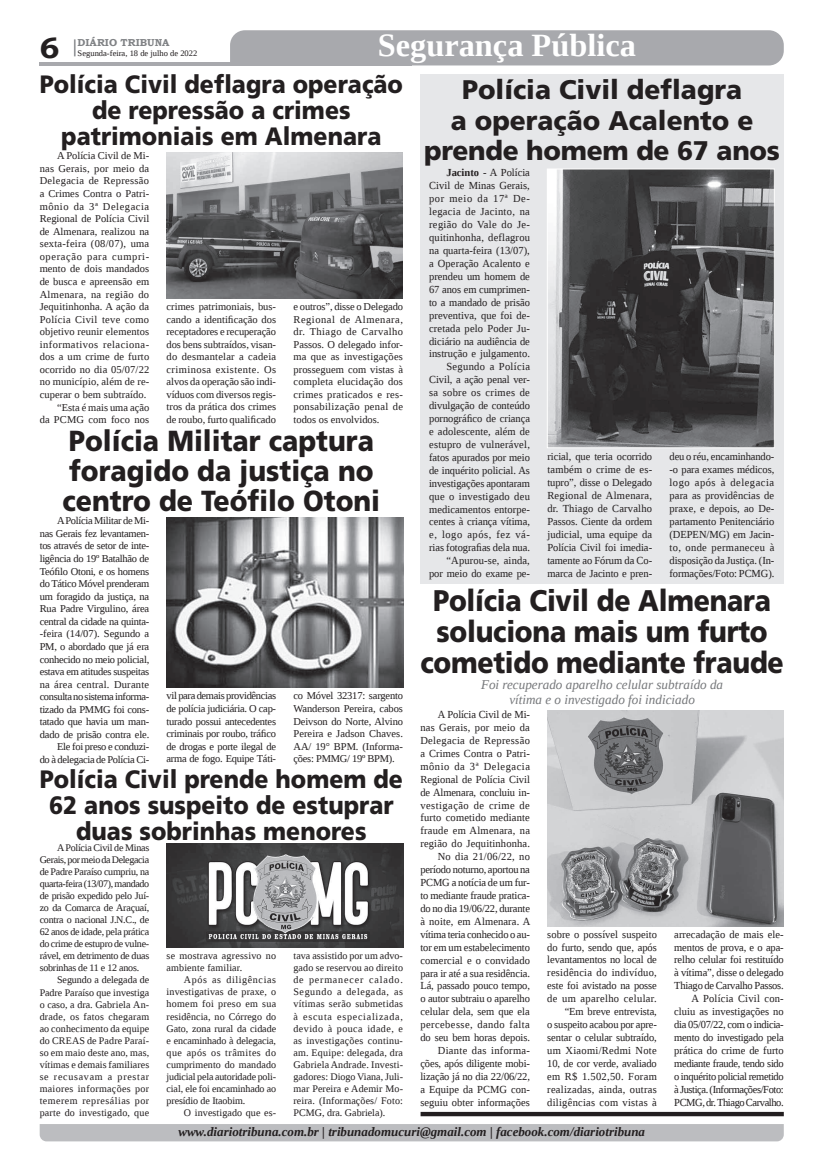
<style>
.page{position:relative;width:821px;height:1166px;background:#fff}
.page>*{position:absolute;margin:0;border:0;box-sizing:border-box;transform-origin:0 0}
.t1{font:700 32.38px "Liberation Serif";color:#fff}
.t2{font:900 29.84px/31px "Frutiger LT Std";letter-spacing:-.01em;color:#231f20;text-align:center;scale:.89 1}
.t3{font:700 29.31px "Bookman Old Style";color:#231f20}
.t4{font:900 28.96px/30.1px "Frutiger LT Std";color:#231f20;scale:.92 1}
.t5{font:900 26.95px/30.5px "Frutiger LT Std";color:#231f20;text-align:center}
.t6{font:900 25.2px/25.9px "Frutiger LT Std";color:#231f20;text-align:center;scale:.92 1}
.t7{font:900 25.11px/25.8px "Frutiger LT Std";color:#231f20;text-align:center;scale:.92 1}
.t8{font:italic 13.47px/15.2px "Liberation Serif";color:#76787b;text-align:center}
.t9{font:italic 700 12.95px "Liberation Serif";color:#231f20}
.t10{font:10.76px/13px "Liberation Serif";letter-spacing:-.005em;color:#231f20;text-align:right}
.t11{font:10.5px/12.6px "Liberation Serif";color:#231f20;text-align:justify}
.t12{font:10.5px/12.6px "Liberation Serif";letter-spacing:-.025em;color:#231f20;text-align:right}
.t13{font:10.06px/12.1px "Liberation Serif";letter-spacing:.01em;color:#231f20;text-align:justify}
.t14{font:700 10.06px "Bookman Old Style";color:#808285}
.t15{font:8.4px "Liberation Serif";color:#231f20}
.s1{font-weight:700}
</style>
<div class="page">
<svg style="left:74px;top:39px;width:2px;height:17px"></svg>
<hr style="left:40px;top:62px;width:372px;height:3px;background:#a8a9ad">
<div style="left:230px;top:30px;width:554px;height:35px;background:#a8a9ad"></div>
<div style="left:40px;top:1124px;width:744px;height:17px;background:#bcbdc0"></div>
<div style="left:420px;top:74px;width:364px;height:510px;background:#e6e7e9"></div>
<img style="left:549px;top:171px;width:224px;height:275px">
<div style="left:547px;top:169px;width:228px;height:279px;border:1px solid #fff"></div>
<img style="left:167px;top:517px;width:236px;height:171px">
<img style="left:167px;top:152px;width:236px;height:147px">
<img style="left:547px;top:710px;width:237px;height:216px">
<hr style="left:421px;top:1112px;width:363px;height:4px;background:#231f20">
<img style="left:167px;top:843px;width:236px;height:104px">
<h1 class="t1" style="left:378px;top:24px;width:260px">Segurança Pública</h1>
<h3 class="t7" style="left:40px;top:71px;width:396px">Polícia Civil deflagra operação de repressão a crimes patrimoniais em Almenara</h3>
<p class="t14" style="left:78px;top:35px;width:93px">DIÁRIO TRIBUNA</p>
<h3 class="t3" style="left:40px;top:27px;width:21px">6</h3>
<p class="t15" style="left:78px;top:48px;width:121px">Segunda-feira, 18 de julho de 2022</p>
<h3 class="t5" style="left:424px;top:74px;width:357px">Polícia Civil deflagra<br>a operação Acalento e prende homem de 67 anos</h3>
<p class="t10" style="left:429px;top:166px;width:102px"><span class="s1">Jacinto</span> - A Polícia<br>Civil de Minas Gerais, por meio da 17ª De&shy;legacia de Jacinto, na região do Vale do Je&shy;quitinhonha, deflagrou na quarta-feira (13/07), a Operação Acalento e prendeu um homem de<br>67 anos em cumprimen&shy;to a mandado de prisão preventiva, que foi de&shy;cretada pelo Poder Ju&shy;diciário na audiência de instrução e julgamento.<br>Segundo a Polícia<br>Civil, a ação penal ver&shy;sa sobre os crimes de divulgação de conteúdo pornográfico de criança e adolescente, além de estupro de vulnerável, fatos apurados por meio de inquérito policial. As investigações apontaram que o investigado deu medicamentos entorpe&shy;centes à criança vítima, e, logo após, fez vá&shy;rias fotografias dela nua. “Apurou-se, ainda,<br>por meio do exame pe-</p>
<p class="t11" style="left:40px;top:149px;width:111px;text-align:right">A Polícia Civil de Mi-<br>nas Gerais, por meio da<br>Delegacia de Repressão a Crimes Contra o Patri&shy;mônio da 3ª Delegacia<br>Regional de Polícia Civil de Almenara, realizou na sexta-feira (08/07), uma operação para cumpri&shy;mento de dois mandados de busca e apreensão em<br>Almenara, na região do<br>Jequitinhonha. A ação da<br>Polícia Civil teve como objetivo reunir elementos informativos relaciona&shy;dos a um crime de furto ocorrido no dia 05/07/22 no município, além de re&shy;cuperar o bem subtraído. “Esta é mais uma ação<br>da PCMG com foco nos</p>
<p class="t11" style="left:167px;top:300px;width:111px">crimes patrimoniais, bus&shy;cando a identificação dos receptadores e recuperação dos bens subtraídos, visan&shy;do desmantelar a cadeia criminosa existente. Os alvos da operação são indi&shy;víduos com diversos regis&shy;tros da prática dos crimes de roubo, furto qualificado</p>
<p class="t11" style="left:294px;top:300px;width:111px">e outros”, disse o Delegado Regional de Almenara, dr. Thiago de Carvalho Passos. O delegado infor&shy;ma que as investigações prosseguem com vistas à completa elucidação dos crimes praticados e res&shy;ponsabilização penal de todos os envolvidos.</p>
<h3 class="t4" style="left:63px;top:426px;width:347px">Polícia Militar captura foragido da justiça no centro de Teófilo Otoni</h3>
<p class="t10" style="left:547px;top:450px;width:106px;text-align:justify">ricial, que teria ocorrido também o crime de es&shy;tupro”, disse o Delegado Regional de Almenara, dr. Thiago de Carvalho Passos. Ciente da ordem judicial, uma equipe da Polícia Civil foi imedia&shy;tamente ao Fórum da Co&shy;marca de Jacinto e pren-</p>
<p class="t10" style="left:670px;top:450px;width:106px;text-align:justify">deu o réu, encaminhando--o para exames médicos, logo após à delegacia para as providências de praxe, e depois, ao De&shy;partamento Penitenciário (DEPEN/MG) em Jacin&shy;to, onde permaneceu à disposição da Justiça. (In&shy;formações/Foto: PCMG).</p>
<p class="t12" style="left:40px;top:514px;width:111px">A Polícia Militar de Mi-<br>nas Gerais fez levantamen&shy;tos através de setor de inte&shy;ligência do 19º Batalhão de<br>Teófilo Otoni, e os homens do Tático Móvel prenderam um foragido da justiça, na<br>Rua Padre Virgulino, área central da cidade na quinta--feira (14/07). Segundo a<br>PM, o abordado que já era conhecido no meio policial, estava em atitudes suspeitas na área central. Durante consulta no sistema informa&shy;tizado da PMMG foi cons&shy;tatado que havia um man&shy;dado de prisão contra ele.<br>Ele foi preso e conduzi-<br>do à delegacia de Polícia Ci-</p>
<h2 class="t2" style="left:420px;top:585px;width:410px">Polícia Civil de Almenara soluciona mais um furto cometido mediante fraude</h2>
<p class="t8" style="left:481px;top:676px;width:244px">Foi recuperado aparelho celular subtraído da vítima e o investigado foi indiciado</p>
<p class="t11" style="left:167px;top:689px;width:111px">vil para demais providências de polícia judiciária. O cap&shy;turado possui antecedentes criminais por roubo, tráfico de drogas e porte ilegal de arma de fogo. Equipe Táti-</p>
<p class="t11" style="left:294px;top:689px;width:111px">co Móvel 32317: sargento Wanderson Pereira, cabos Deivson do Norte, Alvino Pereira e Jadson Chaves.<br>AA/ 19° BPM. (Informa&shy;ções: PMMG/ 19º BPM).</p>
<p class="t10" style="left:420px;top:708px;width:112px">A Polícia Civil de Mi-<br>nas Gerais, por meio da<br>Delegacia de Repressão a Crimes Contra o Patri&shy;mônio da 3ª Delegacia<br>Regional de Polícia Civil de Almenara, concluiu in&shy;vestigação de crime de furto cometido mediante fraude em Almenara, na região do Jequitinhonha.<br>No dia 21/06/22, no período noturno, aportou na<br>PCMG a notícia de um fur&shy;to mediante fraude pratica&shy;do no dia 19/06/22, durante à noite, em Almenara. A vítima teria conhecido o au&shy;tor em um estabelecimento comercial e o convidado para ir até a sua residência.<br>Lá, passado pouco tempo, o autor subtraiu o aparelho celular dela, sem que ela percebesse, dando falta do seu bem horas depois.<br>Diante das informa&shy;ções, após diligente mobi&shy;lização já no dia 22/06/22, a Equipe da PCMG con&shy;seguiu obter informações</p>
<h3 class="t6" style="left:40px;top:766px;width:396px">Polícia Civil prende homem de<br>62 anos suspeito de estuprar duas sobrinhas menores</h3>
<p class="t13" style="left:40px;top:841px;width:111px;text-indent:17px">A Polícia Civil de Minas Gerais, por meio da Delegacia de Padre Paraíso cumpriu, na quarta-feira (13/07), mandado de prisão expedido pelo Juí&shy;zo da Comarca de Araçuaí, contra o nacional J.N.C., de 62 anos de idade, pela prática do crime de estupro de vulne&shy;rável, em detrimento de duas sobrinhas de 11 e 12 anos.</p>
<p class="t13" style="left:40px;top:974px;width:111px;text-indent:17px">Segundo a delegada de Padre Paraíso que investiga o caso, a dra. Gabriela An&shy;drade, os fatos chegaram ao conhecimento da equipe do CREAS de Padre Paraí&shy;so em maio deste ano, mas, vítimas e demais familiares se recusavam a prestar maiores informações por temerem represálias por parte do investigado, que</p>
<p class="t10" style="left:547px;top:927px;width:111px">sobre o possível suspeito do furto, sendo que, após levantamentos no local de residência do indivíduo, este foi avistado na posse de um aparelho celular. “Em breve entrevista,<br>o suspeito acabou por apre&shy;sentar o celular subtraído, um Xiaomi/Redmi Note<br>10, de cor verde, avaliado em R$ 1.502,50. Foram realizadas, ainda, outras diligências com vistas à</p>
<p class="t10" style="left:674px;top:927px;width:111px">arrecadação de mais ele&shy;mentos de prova, e o apa&shy;relho celular foi restituído à vítima”, disse o delegado<br>Thiago de Carvalho Passos.<br>A Polícia Civil con&shy;cluiu as investigações no dia 05/07/22, com o indicia&shy;mento do investigado pela prática do crime de furto mediante fraude, tendo sido o inquérito policial remetido à Justiça. (Informações/Foto:<br>PCMG, dr. Thiago Carvalho.</p>
<p class="t13" style="left:294px;top:950px;width:111px">tava assistido por um advo&shy;gado se reservou ao direito de permanecer calado.<br>Segundo a delegada, as vítimas serão submetidas à escuta especializada, devido à pouca idade, e as investigações continu&shy;am. Equipe: delegada, dra Gabriela Andrade. Investi&shy;gadores: Diogo Viana, Juli&shy;mar Pereira e Ademir Mo&shy;reira. (Informações/ Foto:<br>PCMG, dra. Gabriela).</p>
<p class="t13" style="left:167px;top:950px;width:111px">se mostrava agressivo no ambiente familiar.</p>
<p class="t13" style="left:167px;top:974px;width:111px;text-indent:17px">Após as diligências investigativas de praxe, o homem foi preso em sua residência, no Córrego do Gato, zona rural da cidade e encaminhado à delegacia, que após os trâmites do cumprimento do mandado judicial pela autoridade poli&shy;cial, ele foi encaminhado ao presídio de Itaobim.</p>
<p class="t13" style="left:184px;top:1106px;width:94px">O investigado que es-</p>
<p class="t9" style="left:178px;top:1123px;width:468px">www.diariotribuna.com.br | tribunadomucuri@gmail.com | facebook.com/diariotribuna</p>
</div>
